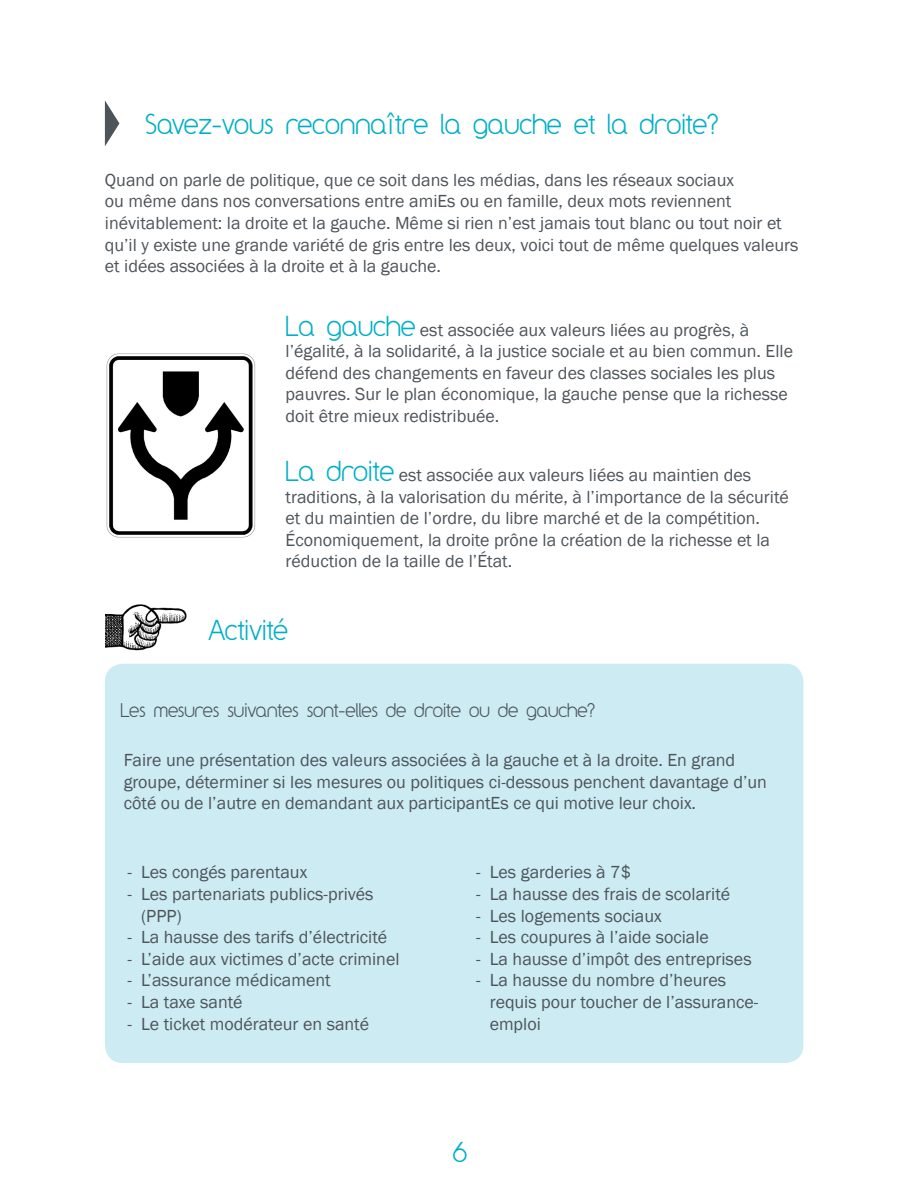
<style>
.page{position:relative;width:918px;height:1188px;background:#fff}
.page>*{position:absolute;margin:0;border:0;box-sizing:border-box;transform-origin:0 0}
.t1{font:24px "Y2 K Neophyte";color:#00afc6}
.t2{font:18px/21.6px "Franklin Gothic";color:#4d545a}
.t3{font:16.5px "Y2 K Neophyte";color:#4d545a}
.s1{font-family:"Y2 K Neophyte";font-size:24px;color:#00afc6}
</style>
<div class="page">
<img style="left:106px;top:353px;width:150px;height:185px">
<div style="left:105px;top:664px;width:698px;height:399px;background:#cdebf3;border-radius:18px"></div>
<svg style="left:105px;top:101px;width:14px;height:45px"></svg>
<img style="left:106px;top:604px;width:81px;height:47px">
<p class="t1" style="left:146px;top:107px;width:574px">Savez-vous reconnaître la gauche et la droite?</p>
<p class="t2" style="left:105px;top:169px;width:695px">Quand on parle de politique, que ce soit dans les médias, dans les réseaux sociaux<br>ou même dans nos conversations entre amiEs ou en famille, deux mots reviennent inévitablement: la droite et la gauche. Même si rien n’est jamais tout blanc ou tout noir et qu’il y existe une grande variété de gris entre les deux, voici tout de même quelques valeurs et idées associées à la droite et à la gauche.</p>
<p class="t2" style="left:286px;top:319px;width:509px"><span class="s1">La gauche</span> est associée aux valeurs liées au progrès, à l’égalité, à la solidarité, à la justice sociale et au bien commun. Elle défend des changements en faveur des classes sociales les plus pauvres. Sur le plan économique, la gauche pense que la richesse doit être mieux redistribuée.</p>
<p class="t2" style="left:286px;top:465px;width:505px"><span class="s1">La droite</span> est associée aux valeurs liées au maintien des traditions, à la valorisation du mérite, à l’importance de la sécurité et du maintien de l’ordre, du libre marché et de la compétition.<br>Économiquement, la droite prône la création de la richesse et la réduction de la taille de l’État.</p>
<p class="t1" style="left:208px;top:613px;width:81px">Activité</p>
<p class="t3" style="left:120px;top:699px;width:476px">Les mesures suivantes sont-elles de droite ou de gauche?</p>
<p class="t2" style="left:124px;top:750px;width:645px">Faire une présentation des valeurs associées à la gauche et à la droite. En grand groupe, déterminer si les mesures ou politiques ci-dessous penchent davantage d’un côté ou de l’autre en demandant aux participantEs ce qui motive leur choix.</p>
<p class="t2" style="left:128px;top:862px;width:181px">- Les congés parentaux</p>
<p class="t2" style="left:128px;top:884px;width:248px">- Les partenariats publics-privés</p>
<p class="t2" style="left:141px;top:905px;width:42px">(PPP)</p>
<p class="t2" style="left:128px;top:927px;width:261px">- La hausse des tarifs d’électricité</p>
<p class="t2" style="left:128px;top:948px;width:274px">- L’aide aux victimes d’acte criminel</p>
<p class="t2" style="left:128px;top:970px;width:205px">- L’assurance médicament</p>
<p class="t2" style="left:128px;top:992px;width:117px">- La taxe santé</p>
<p class="t2" style="left:128px;top:1013px;width:243px">- Le ticket modérateur en santé</p>
<p class="t2" style="left:476px;top:862px;width:157px">- Les garderies à 7$</p>
<p class="t2" style="left:476px;top:884px;width:256px">- La hausse des frais de scolarité</p>
<p class="t2" style="left:476px;top:905px;width:187px">- Les logements sociaux</p>
<p class="t2" style="left:476px;top:927px;width:234px">- Les coupures à l’aide sociale</p>
<p class="t2" style="left:476px;top:948px;width:277px">- La hausse d’impôt des entreprises</p>
<p class="t2" style="left:476px;top:970px;width:251px">- La hausse du nombre d’heures</p>
<p class="t2" style="left:490px;top:992px;width:270px">requis pour toucher de l’assurance-</p>
<p class="t2" style="left:490px;top:1013px;width:53px">emploi</p>
<p class="t1" style="left:453px;top:1136px;width:16px">6</p>
</div>
